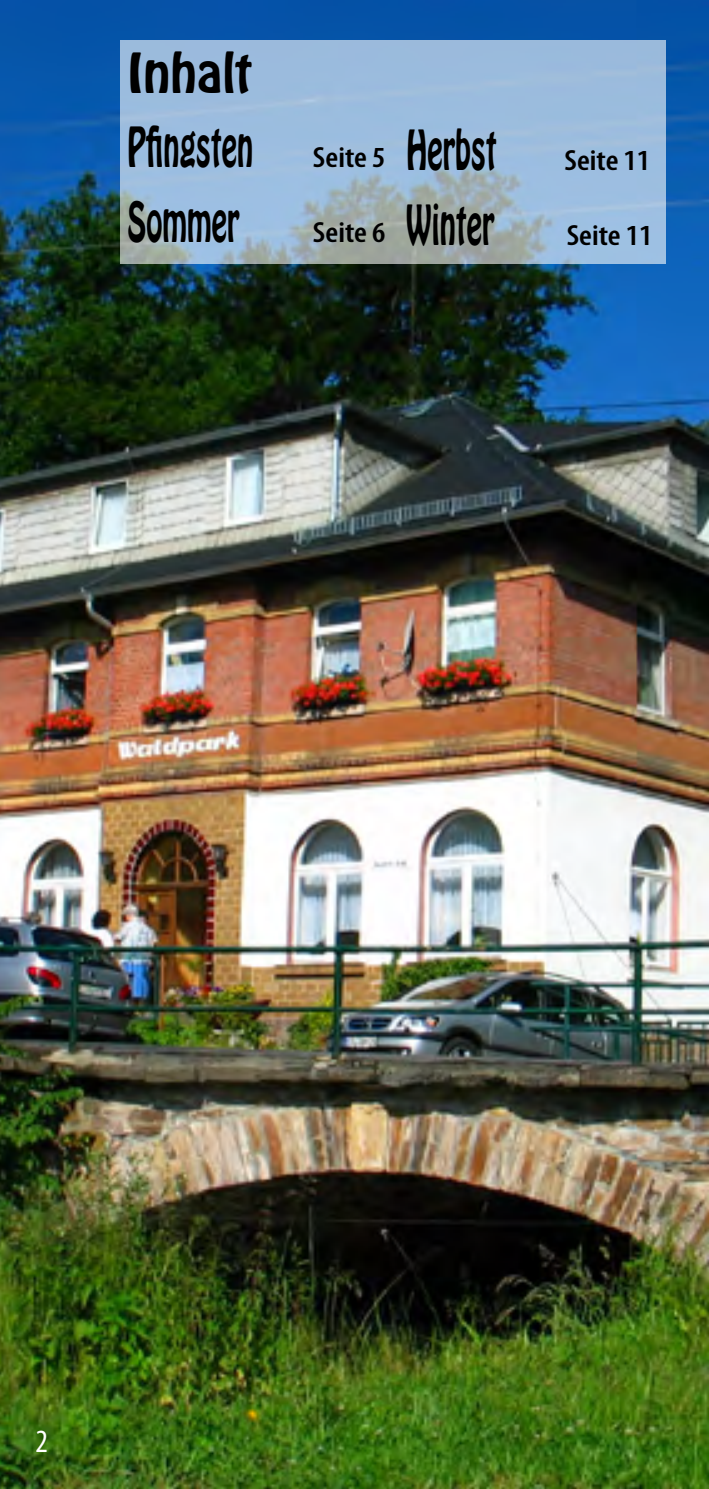
<style>
.page{position:relative;width:709px;height:1489px;background:#fff}
.page>*{position:absolute;margin:0;border:0;box-sizing:border-box;transform-origin:0 0}
.t1{font:48.75px/74.5px "Hobo Std";color:#000}
.t2{font:48.75px "Hobo Std";color:#000;scale:.6 1}
.t3{font:condensed 32.5px "Myriad Pro";color:#fff}
.t4{font:600 condensed 29.25px "Myriad Pro";color:#000;scale:1.11 1}
.s1{font-family:"Myriad Pro";font-weight:600;font-stretch:condensed;font-size:29.25px}
</style>
<div class="page">
<img style="left:0;top:0;width:709px;height:1488px">
<svg style="left:120px;top:41px;width:546px;height:223px;background:#9db9d4"></svg>
<p class="t1" style="left:128px;top:36px;width:370px">Inhalt<br>Pfingsten <span class="s1">Seite 5</span> Herbst<br>Sommer</p>
<p class="t2" style="left:406px;top:191px;width:148px">Winter</p>
<p class="t4" style="left:313px;top:214px;width:67px">Seite 6</p>
<p class="t4" style="left:564px;top:142px;width:79px">Seite 11</p>
<p class="t4" style="left:566px;top:217px;width:79px">Seite 11</p>
<p class="t3" style="left:35px;top:1421px;width:14px">2</p>
</div>
